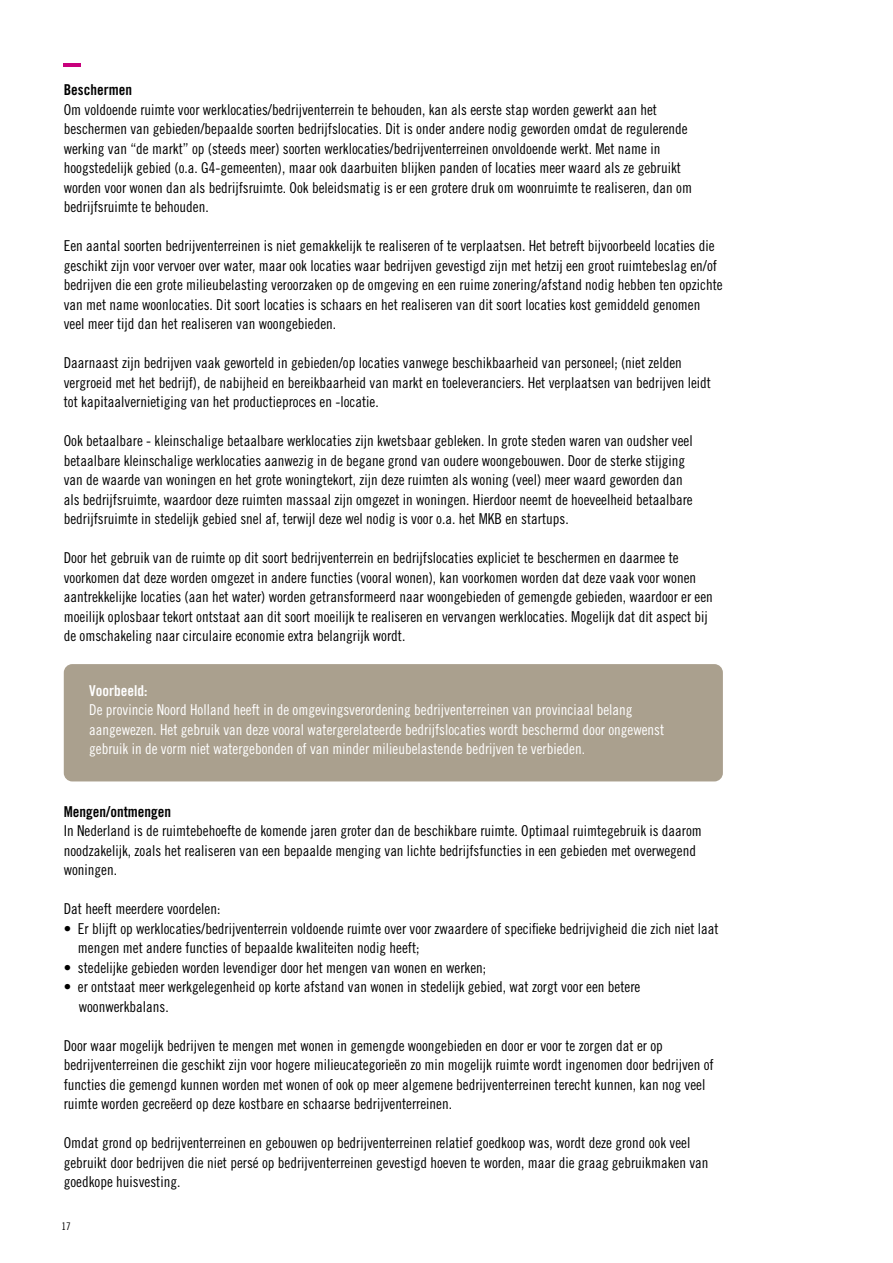
<style>
.page{position:relative;width:893px;height:1263px;background:#fff}
.page>*{position:absolute;margin:0;border:0;box-sizing:border-box;transform-origin:0 0}
.t1{font:15px/19.5px "Trade Gothic LT Std Cn 18";color:#000}
.t2{font:15px/19.5px "Trade Gothic LT Std Cn 18";color:#fff}
.t3{font:15px "Trade Gothic LT Std Bd Cn 20";color:#000}
.t4{font:15px "Trade Gothic LT Std Bd Cn 20";color:#fff}
.t5{font:10.5px "Trade Gothic LT Std Cn 18";color:#000}
</style>
<div class="page">
<hr style="left:64px;top:64px;width:17px;height:3px;background:#c8007c">
<div style="left:64px;top:664px;width:659px;height:117px;background:#aaa08e;border-radius:9px"></div>
<p class="t3" style="left:64px;top:81px;width:70px">Beschermen</p>
<p class="t1" style="left:64px;top:99px;width:630px">Om voldoende ruimte voor werklocaties/bedrijventerrein te behouden, kan als eerste stap worden gewerkt aan het beschermen van gebieden/bepaalde soorten bedrijfslocaties. Dit is onder andere nodig geworden omdat de regulerende werking van “de markt” op (steeds meer) soorten werklocaties/bedrijventerreinen onvoldoende werkt. Met name in hoogstedelijk gebied (o.a. G4-gemeenten), maar ook daarbuiten blijken panden of locaties meer waard als ze gebruikt worden voor wonen dan als bedrijfsruimte. Ook beleidsmatig is er een grotere druk om woonruimte te realiseren, dan om bedrijfsruimte te behouden.</p>
<p class="t1" style="left:64px;top:236px;width:660px">Een aantal soorten bedrijventerreinen is niet gemakkelijk te realiseren of te verplaatsen. Het betreft bijvoorbeeld locaties die geschikt zijn voor vervoer over water, maar ook locaties waar bedrijven gevestigd zijn met hetzij een groot ruimtebeslag en/of bedrijven die een grote milieubelasting veroorzaken op de omgeving en een ruime zonering/afstand nodig hebben ten opzichte van met name woonlocaties. Dit soort locaties is schaars en het realiseren van dit soort locaties kost gemiddeld genomen veel meer tijd dan het realiseren van woongebieden.</p>
<p class="t1" style="left:64px;top:353px;width:649px">Daarnaast zijn bedrijven vaak geworteld in gebieden/op locaties vanwege beschikbaarheid van personeel; (niet zelden vergroeid met het bedrijf), de nabijheid en bereikbaarheid van markt en toeleveranciers. Het verplaatsen van bedrijven leidt tot kapitaalvernietiging van het productieproces en -locatie.</p>
<p class="t1" style="left:64px;top:431px;width:630px">Ook betaalbare - kleinschalige betaalbare werklocaties zijn kwetsbaar gebleken. In grote steden waren van oudsher veel betaalbare kleinschalige werklocaties aanwezig in de begane grond van oudere woongebouwen. Door de sterke stijging van de waarde van woningen en het grote woningtekort, zijn deze ruimten als woning (veel) meer waard geworden dan als bedrijfsruimte, waardoor deze ruimten massaal zijn omgezet in woningen. Hierdoor neemt de hoeveelheid betaalbare bedrijfsruimte in stedelijk gebied snel af, terwijl deze wel nodig is voor o.a. het MKB en startups.</p>
<p class="t1" style="left:64px;top:548px;width:651px">Door het gebruik van de ruimte op dit soort bedrijventerrein en bedrijfslocaties expliciet te beschermen en daarmee te voorkomen dat deze worden omgezet in andere functies (vooral wonen), kan voorkomen worden dat deze vaak voor wonen aantrekkelijke locaties (aan het water) worden getransformeerd naar woongebieden of gemengde gebieden, waardoor er een moeilijk oplosbaar tekort ontstaat aan dit soort moeilijk te realiseren en vervangen werklocaties. Mogelijk dat dit aspect bij de omschakeling naar circulaire economie extra belangrijk wordt.</p>
<p class="t4" style="left:89px;top:681px;width:60px">Voorbeeld:</p>
<p class="t2" style="left:89px;top:700px;width:576px">De provincie Noord Holland heeft in de omgevingsverordening bedrijventerreinen van provinciaal belang aangewezen. Het gebruik van deze vooral watergerelateerde bedrijfslocaties wordt beschermd door ongewenst gebruik in de vorm niet watergebonden of van minder milieubelastende bedrijven te verbieden.</p>
<p class="t3" style="left:64px;top:802px;width:109px">Mengen/ontmengen</p>
<p class="t1" style="left:64px;top:821px;width:640px">In Nederland is de ruimtebehoefte de komende jaren groter dan de beschikbare ruimte. Optimaal ruimtegebruik is daarom noodzakelijk, zoals het realiseren van een bepaalde menging van lichte bedrijfsfuncties in een gebieden met overwegend woningen.</p>
<p class="t1" style="left:64px;top:899px;width:158px">Dat heeft meerdere voordelen:</p>
<p class="t1" style="left:78px;top:918px;width:642px;text-indent:-14px">• Er blijft op werklocaties/bedrijventerrein voldoende ruimte over voor zwaardere of specifieke bedrijvigheid die zich niet laat mengen met andere functies of bepaalde kwaliteiten nodig heeft;</p>
<p class="t1" style="left:64px;top:957px;width:424px">• stedelijke gebieden worden levendiger door het mengen van wonen en werken;</p>
<p class="t1" style="left:79px;top:977px;width:563px;text-indent:-15px">• er ontstaat meer werkgelegenheid op korte afstand van wonen in stedelijk gebied, wat zorgt voor een betere woonwerkbalans.</p>
<p class="t1" style="left:64px;top:1035px;width:651px">Door waar mogelijk bedrijven te mengen met wonen in gemengde woongebieden en door er voor te zorgen dat er op bedrijventerreinen die geschikt zijn voor hogere milieucategorieën zo min mogelijk ruimte wordt ingenomen door bedrijven of functies die gemengd kunnen worden met wonen of ook op meer algemene bedrijventerreinen terecht kunnen, kan nog veel ruimte worden gecreëerd op deze kostbare en schaarse bedrijventerreinen.</p>
<p class="t1" style="left:64px;top:1133px;width:646px">Omdat grond op bedrijventerreinen en gebouwen op bedrijventerreinen relatief goedkoop was, wordt deze grond ook veel gebruikt door bedrijven die niet persé op bedrijventerreinen gevestigd hoeven te worden, maar die graag gebruikmaken van goedkope huisvesting.</p>
<p class="t5" style="left:62px;top:1220px;width:11px">17</p>
</div>
